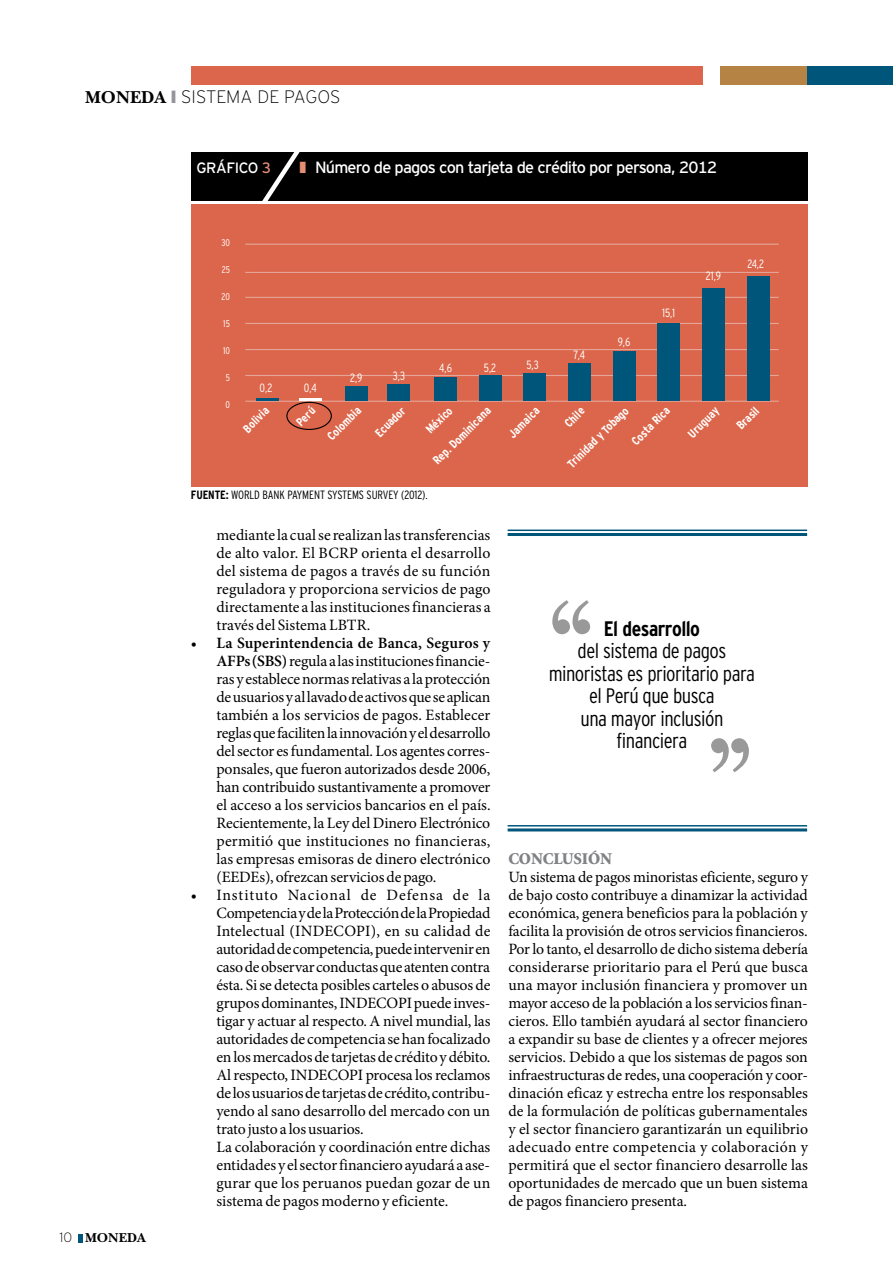
<style>
.page{position:relative;width:893px;height:1276px;background:#fff}
.page>*{position:absolute;margin:0;border:0;box-sizing:border-box;transform-origin:0 0}
.t1{font:300 condensed 21px/22.5px "Interstate";letter-spacing:-.025em;color:#000;text-align:center}
.t2{font:700 condensed 21px "Interstate";letter-spacing:-.025em;color:#000}
.t3{font:200 18px "Interstate";color:#000}
.t4{font:900 16.5px "Minion";letter-spacing:-.005em;color:#808285}
.t5{font:16.35px "Interstate Mono";letter-spacing:-.05em;color:#fff}
.t6{font:15.75px/18px "Minion Pro";letter-spacing:-.01em;color:#000;text-align:justify}
.t7{font:15px "Interstate Mono";letter-spacing:-.03em;color:#fff}
.t8{font:13.5px "New Baskerville Bold SC";color:#000}
.t9{font:700 condensed 12px "Interstate";color:#fff}
.t10{font:300 condensed 12px "Interstate";letter-spacing:-.01em;color:#000}
.t11{font:300 condensed 12px "Interstate";color:#fff}
.t12{font:300 condensed 9.75px "Interstate";color:#fff}
.s1{font-family:"New Baskerville Bold SC";font-weight:400}
.s2{color:#939598}
.s3{color:#e68e73}
.s4{font-family:"Interstate";font-weight:200}
.s5{font-weight:700}
.s6{font-weight:600}
</style>
<div class="page">
<svg style="left:79px;top:1234px;width:4px;height:8px"></svg>
<div style="left:191px;top:67px;width:511px;height:18px;background:#dc664b"></div>
<div style="left:721px;top:67px;width:87px;height:18px;background:#b58343"></div>
<div style="left:808px;top:67px;width:85px;height:18px;background:#00557b"></div>
<hr style="left:508px;top:533px;width:299px;height:3px;background:#00557b">
<hr style="left:508px;top:529px;width:299px;height:2px;background:#00557b">
<hr style="left:508px;top:828px;width:299px;height:3px;background:#00557b">
<hr style="left:508px;top:825px;width:299px;height:1px;background:#00557b">
<svg style="left:552px;top:600px;width:38px;height:34px"></svg>
<svg style="left:711px;top:738px;width:38px;height:34px"></svg>
<div style="left:191px;top:153px;width:616px;height:48px;background:#000"></div>
<svg style="left:219px;top:152px;width:89px;height:49px"></svg>
<div style="left:191px;top:204px;width:616px;height:282px;background:#dc664b"></div>
<hr style="left:245px;top:244px;width:534px;height:1px;background:#e4a598">
<hr style="left:245px;top:323px;width:534px;height:1px;background:#e4a598">
<hr style="left:245px;top:401px;width:534px;height:1px;background:#e4a598">
<hr style="left:245px;top:272px;width:534px;height:1px;background:#e4a598">
<hr style="left:245px;top:349px;width:534px;height:1px;background:#e4a598">
<hr style="left:245px;top:297px;width:534px;height:1px;background:#e4a598">
<hr style="left:245px;top:375px;width:534px;height:1px;background:#e4a598">
<hr style="left:256px;top:398px;width:23px;height:3px;background:#00557b">
<hr style="left:299px;top:398px;width:23px;height:3px;background:#fff">
<div style="left:345px;top:386px;width:23px;height:15px;background:#00557b"></div>
<div style="left:388px;top:384px;width:22px;height:17px;background:#00557b"></div>
<div style="left:434px;top:377px;width:23px;height:24px;background:#00557b"></div>
<div style="left:479px;top:375px;width:22px;height:26px;background:#00557b"></div>
<div style="left:523px;top:373px;width:23px;height:28px;background:#00557b"></div>
<div style="left:568px;top:363px;width:23px;height:38px;background:#00557b"></div>
<div style="left:613px;top:351px;width:22px;height:50px;background:#00557b"></div>
<div style="left:657px;top:323px;width:23px;height:78px;background:#00557b"></div>
<div style="left:702px;top:288px;width:23px;height:113px;background:#00557b"></div>
<div style="left:747px;top:276px;width:22px;height:125px;background:#00557b"></div>
<div style="left:286px;top:402px;width:46px;height:28px;border:1px solid #000;border-radius:50%"></div>
<p class="t3" style="left:85px;top:87px;width:257px"><span class="s1">MONEDA</span> <span class="s2">❙</span> SISTEMA DE PAGOS</p>
<p class="t7" style="left:197px;top:160px;width:76px">gráfico <span class="s3">3</span></p>
<p class="t5" style="left:300px;top:158px;width:419px"><span class="s3">❚</span> Número de pagos con tarjeta de crédito por persona, 2012</p>
<p class="t12" style="left:221px;top:237px;width:10px">30</p>
<p class="t12" style="left:222px;top:264px;width:10px">25</p>
<p class="t12" style="left:221px;top:291px;width:10px">20</p>
<p class="t12" style="left:223px;top:318px;width:8px">15</p>
<p class="t12" style="left:223px;top:345px;width:9px">10</p>
<p class="t12" style="left:226px;top:372px;width:6px">5</p>
<p class="t12" style="left:225px;top:399px;width:6px">0</p>
<p class="t11" style="left:260px;top:381px;width:14px">0,2</p>
<p class="t11" style="left:304px;top:381px;width:14px">0,4</p>
<p class="t11" style="left:350px;top:371px;width:14px">2,9</p>
<p class="t11" style="left:393px;top:369px;width:14px">3,3</p>
<p class="t11" style="left:439px;top:361px;width:14px">4,6</p>
<p class="t11" style="left:484px;top:361px;width:14px">5,2</p>
<p class="t11" style="left:526px;top:358px;width:14px">5,3</p>
<p class="t11" style="left:574px;top:348px;width:13px">7,4</p>
<p class="t11" style="left:618px;top:335px;width:14px">9,6</p>
<p class="t11" style="left:662px;top:306px;width:15px">15,1</p>
<p class="t11" style="left:706px;top:269px;width:17px">21,9</p>
<p class="t11" style="left:747px;top:257px;width:18px">24,2</p>
<p class="t9" style="left:240px;top:426px;width:34px;rotate:-45deg">Bolivia</p>
<p class="t9" style="left:293px;top:419px;width:24px;rotate:-45deg">Perú</p>
<p class="t9" style="left:324px;top:434px;width:45px;rotate:-45deg">Colombia</p>
<p class="t9" style="left:372px;top:430px;width:41px;rotate:-45deg">Ecuador</p>
<p class="t9" style="left:423px;top:427px;width:34px;rotate:-45deg">México</p>
<p class="t9" style="left:565px;top:461px;width:82px;rotate:-45deg">Trinidad y Tobago</p>
<p class="t9" style="left:629px;top:438px;width:51px;rotate:-45deg">Costa Rica</p>
<p class="t9" style="left:685px;top:431px;width:41px;rotate:-45deg">Uruguay</p>
<p class="t9" style="left:734px;top:422px;width:30px;rotate:-45deg">Brasil</p>
<p class="t9" style="left:430px;top:458px;width:79px;rotate:-45deg">Rep. Dominicana</p>
<p class="t9" style="left:506px;top:431px;width:41px;rotate:-45deg">Jamaica</p>
<p class="t9" style="left:562px;top:420px;width:24px;rotate:-45deg">Chile</p>
<p class="t8" style="left:60px;top:1230px;width:88px"><span class="s4">10</span> MONEDA</p>
<p class="t10" style="left:191px;top:488px;width:238px"><span class="s5">Fuente:</span> WORLD BANK PAYMENT SYSTEMS SURVEY (2012).</p>
<p class="t6" style="left:216px;top:526px;width:276px">mediante la cual se realizan las transferencias de alto valor. El BCRP orienta el desarrollo del sistema de pagos a través de su función reguladora y proporciona servicios de pago directamente a las instituciones financieras a través del Sistema LBTR.</p>
<p class="t6" style="left:216px;top:634px;width:276px;text-indent:-26px">• <span class="s6">La Superintendencia de Banca, Seguros y AFPs (SBS)</span> regula a las instituciones financie&shy;ras y establece normas relativas a la protección de usuarios y al lavado de activos que se aplican también a los servicios de pagos. Establecer reglas que faciliten la innovación y el desarrollo del sector es fundamental. Los agentes corres&shy;ponsales, que fueron autorizados desde 2006, han contribuido sustantivamente a promover el acceso a los servicios bancarios en el país.<br>Recientemente, la Ley del Dinero Electrónico permitió que instituciones no financieras, las empresas emisoras de dinero electrónico (EEDEs), ofrezcan servicios de pago.</p>
<p class="t6" style="left:216px;top:886px;width:276px;text-align:left;text-indent:-26px">• Instituto Nacional de Defensa de la Competencia y de la Protección de la Propiedad Intelectual (INDECOPI), en su calidad de autoridad de competencia, puede intervenir en caso de observar conductas que atenten contra ésta. Si se detecta posibles carteles o abusos de grupos dominantes, INDECOPI puede inves&shy;tigar y actuar al respecto. A nivel mundial, las autoridades de competencia se han focalizado en los mercados de tarjetas de crédito y débito.<br>Al respecto, INDECOPI procesa los reclamos de los usuarios de tarjetas de crédito, contribu&shy;yendo al sano desarrollo del mercado con un trato justo a los usuarios.<br>La colaboración y coordinación entre dichas entidades y el sector financiero ayudará a ase&shy;gurar que los peruanos puedan gozar de un sistema de pagos moderno y eficiente.</p>
<h1 class="t2" style="left:604px;top:616px;width:98px">El desarrollo</h1>
<h1 class="t1" style="left:549px;top:639px;width:208px">del sistema de pagos minoristas es prioritario para el Perú que busca<br>una mayor inclusión financiera</h1>
<p class="t4" style="left:508px;top:850px;width:105px">CONCLUSIÓN</p>
<p class="t6" style="left:508px;top:868px;width:301px">Un sistema de pagos minoristas eficiente, seguro y de bajo costo contribuye a dinamizar la actividad económica, genera beneficios para la población y facilita la provisión de otros servicios financieros.<br>Por lo tanto, el desarrollo de dicho sistema debería considerarse prioritario para el Perú que busca una mayor inclusión financiera y promover un mayor acceso de la población a los servicios finan&shy;cieros. Ello también ayudará al sector financiero a expandir su base de clientes y a ofrecer mejores servicios. Debido a que los sistemas de pagos son infraestructuras de redes, una cooperación y coor&shy;dinación eficaz y estrecha entre los responsables de la formulación de políticas gubernamentales y el sector financiero garantizarán un equilibrio adecuado entre competencia y colaboración y permitirá que el sector financiero desarrolle las oportunidades de mercado que un buen sistema de pagos financiero presenta.</p>
</div>
